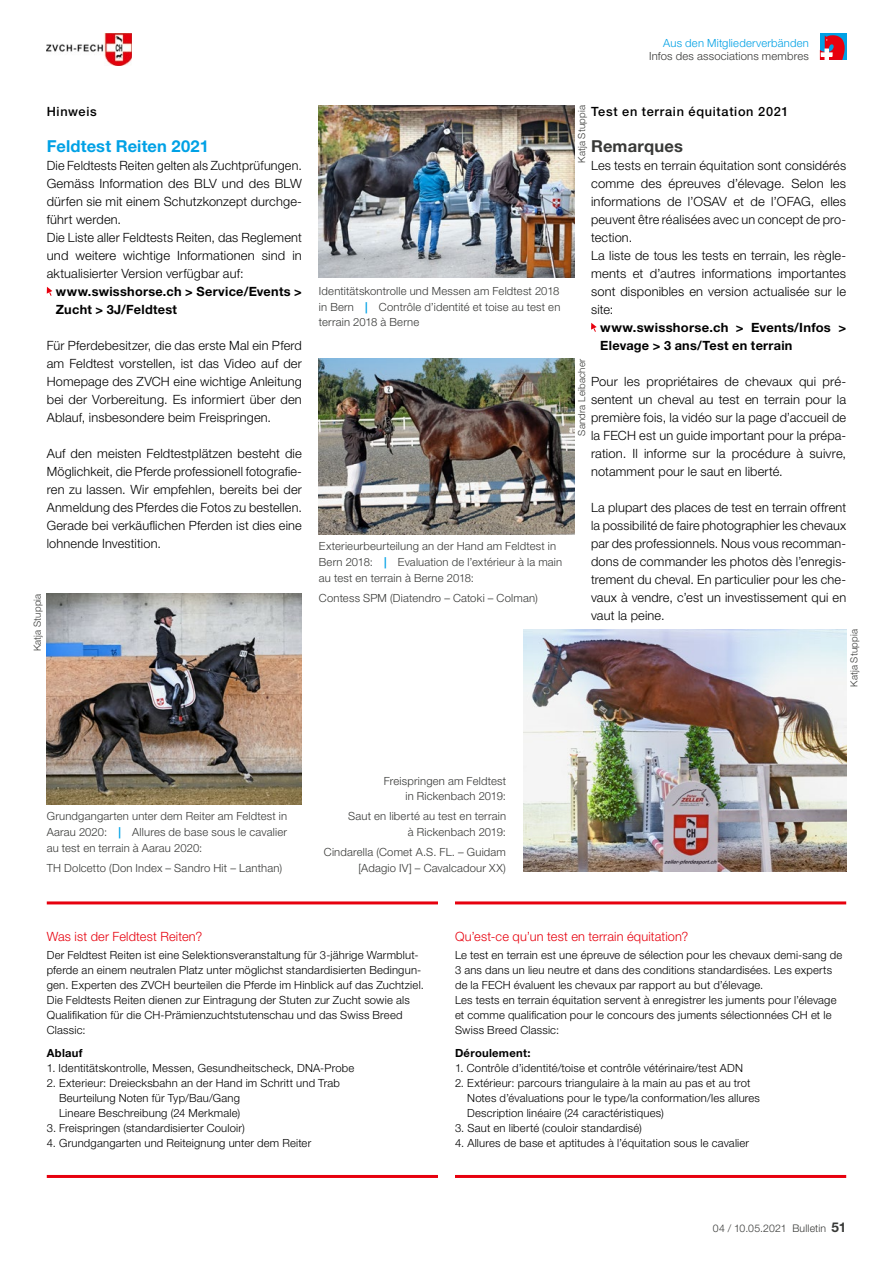
<style>
.page{position:relative;width:893px;height:1263px;background:#fff}
.page>*{position:absolute;margin:0;border:0;box-sizing:border-box;transform-origin:0 0}
.t1{font:700 16.5px "Helvetica Neue LT Std";letter-spacing:.01em;color:#00a1e5}
.t2{font:700 16.5px "Helvetica Neue LT Std";letter-spacing:.01em;color:#383937}
.t3{font:300 12.75px/18px "Helvetica Neue LT Std";letter-spacing:.015em;color:#000;text-align:justify}
.t4{font:700 12.75px/18px "Helvetica Neue LT Std";letter-spacing:.02em;color:#000}
.t5{font:300 12.75px "Helvetica Neue LT Std";letter-spacing:.01em;color:#e7000e}
.t6{font:500 12.75px "Helvetica Neue LT Std";letter-spacing:.055em;color:#000}
.t7{font:300 11.25px/15px "Helvetica Neue LT Std";letter-spacing:.015em;color:#000}
.t8{font:300 11.25px/15.8px "Helvetica Neue LT Std";letter-spacing:.015em;color:#383937;text-align:right}
.t9{font:300 11.25px "Helvetica Neue LT Std";letter-spacing:.02em;color:#00a1e5}
.t10{font:700 11.25px "Helvetica Neue LT Std";letter-spacing:.025em;color:#000}
.t11{font:300 10.5px "Helvetica Neue LT Std";letter-spacing:.015em;color:#383937}
.t12{font:300 9.75px "Helvetica Neue LT Std";letter-spacing:.02em;color:#383937}
.s1{font-weight:700;color:#00a1e5}
.s2{font-weight:700;font-size:13.5px}
</style>
<div class="page">
<div style="left:820px;top:34px;width:26px;height:26px;background:#00a1e5"></div>
<svg style="left:820px;top:35px;width:25px;height:25px"></svg>
<img style="left:47px;top:34px;width:85px;height:31px">
<svg style="left:47px;top:287px;width:5px;height:9px"></svg>
<hr style="left:47px;top:901px;width:391px;height:3px;background:#e7000e">
<hr style="left:47px;top:1175px;width:391px;height:3px;background:#e7000e">
<svg style="left:591px;top:323px;width:6px;height:9px"></svg>
<hr style="left:455px;top:901px;width:391px;height:3px;background:#e7000e">
<hr style="left:455px;top:1175px;width:391px;height:3px;background:#e7000e">
<img style="left:319px;top:359px;width:255px;height:176px">
<img style="left:47px;top:593px;width:255px;height:211px">
<img style="left:319px;top:105px;width:255px;height:173px">
<img style="left:523px;top:629px;width:323px;height:243px">
<p class="t9" style="left:663px;top:36px;width:147px">Aus den Mitgliederverbänden</p>
<p class="t8" style="left:649px;top:48px;width:161px">Infos des associations membres</p>
<p class="t6" style="left:47px;top:104px;width:51px">Hinweis</p>
<p class="t1" style="left:47px;top:136px;width:164px">Feldtest Reiten 2021</p>
<p class="t3" style="left:47px;top:156px;width:257px;text-align:left">Die Feldtests Reiten gelten als Zuchtprüfungen.<br>Gemäss Information des BLV und des BLW dürfen sie mit einem Schutzkonzept durchge&shy;führt werden.<br>Die Liste aller Feldtests Reiten, das Reglement und weitere wichtige Informationen sind in aktualisierter Version verfügbar auf:</p>
<p class="t4" style="left:56px;top:282px;width:248px">www.swisshorse.ch &gt; Service/Events &gt;<br>Zucht &gt; 3J/Feldtest</p>
<p class="t3" style="left:47px;top:336px;width:257px">Für Pferdebesitzer, die das erste Mal ein Pferd am Feldtest vorstellen, ist das Video auf der Homepage des ZVCH eine wichtige Anleitung bei der Vorbereitung. Es informiert über den Ablauf, insbesondere beim Freispringen.</p>
<p class="t3" style="left:47px;top:444px;width:257px">Auf den meisten Feldtestplätzen besteht die Möglichkeit, die Pferde professionell fotografie&shy;ren zu lassen. Wir empfehlen, bereits bei der Anmeldung des Pferdes die Fotos zu bestellen.<br>Gerade bei verkäuflichen Pferden ist dies eine lohnende Investition.</p>
<p class="t12" style="left:32px;top:651px;width:59px;rotate:-90deg">Katja Stuppia</p>
<p class="t8" style="left:319px;top:283px;width:243px;text-align:justify">Identitätskontrolle und Messen am Feldtest 2018 in Bern <span class="s1">|</span> Contrôle d’identité et toise au test en terrain 2018 à Berne</p>
<p class="t8" style="left:319px;top:538px;width:245px;text-align:left">Exterieurbeurteilung an der Hand am Feldtest in<br>Bern 2018: <span class="s1">|</span> Evaluation de l’extérieur à la main au test en terrain à Berne 2018:</p>
<p class="t8" style="left:319px;top:590px;width:220px">Contess SPM (Diatendro – Catoki – Colman)</p>
<p class="t12" style="left:576px;top:163px;width:59px;rotate:-90deg">Katja Stuppia</p>
<p class="t6" style="left:591px;top:104px;width:199px">Test en terrain équitation 2021</p>
<p class="t2" style="left:591px;top:136px;width:93px">Remarques</p>
<p class="t3" style="left:591px;top:156px;width:257px;text-align:left">Les tests en terrain équitation sont considérés comme des épreuves d’élevage. Selon les informations de l’OSAV et de l’OFAG, elles peuvent être réalisées avec un concept de pro&shy;tection.<br>La liste de tous les tests en terrain, les règle&shy;ments et d’autres informations importantes sont disponibles en version actualisée sur le site:</p>
<p class="t4" style="left:600px;top:318px;width:247px">www.swisshorse.ch &gt; Events/Infos &gt;<br>Elevage &gt; 3 ans/Test en terrain</p>
<p class="t3" style="left:591px;top:372px;width:257px">Pour les propriétaires de chevaux qui pré&shy;sentent un cheval au test en terrain pour la première fois, la vidéo sur la page d’accueil de la FECH est un guide important pour la prépa&shy;ration. Il informe sur la procédure à suivre, notamment pour le saut en liberté.</p>
<p class="t3" style="left:591px;top:498px;width:257px">La plupart des places de test en terrain offrent la possibilité de faire photographier les chevaux par des professionnels. Nous vous recomman&shy;dons de commander les photos dès l’enregis&shy;trement du cheval. En particulier pour les che&shy;vaux à vendre, c’est un investissement qui en vaut la peine.</p>
<p class="t12" style="left:576px;top:436px;width:78px;rotate:-90deg">Sandra Leibacher</p>
<p class="t12" style="left:848px;top:687px;width:59px;rotate:-90deg">Katja Stuppia</p>
<p class="t8" style="left:47px;top:808px;width:242px;text-align:justify">Grundgangarten unter dem Reiter am Feldtest in Aarau 2020: <span class="s1">|</span> Allures de base sous le cavalier au test en terrain à Aarau 2020:</p>
<p class="t8" style="left:47px;top:860px;width:237px">TH Dolcetto (Don Index – Sandro Hit – Lanthan)</p>
<p class="t8" style="left:384px;top:772px;width:124px">Freispringen am Feldtest in Rickenbach 2019:</p>
<p class="t8" style="left:348px;top:808px;width:159px">Saut en liberté au test en terrain à Rickenbach 2019:</p>
<p class="t8" style="left:324px;top:844px;width:184px">Cindarella (Comet A.S. FL. – Guidam [Adagio IV] – Cavalcadour XX)</p>
<p class="t5" style="left:47px;top:928px;width:157px">Was ist der Feldtest Reiten?</p>
<p class="t7" style="left:47px;top:947px;width:379px">Der Feldtest Reiten ist eine Selektionsveranstaltung für 3-jährige Warmblut&shy;pferde an einem neutralen Platz unter möglichst standardisierten Bedingun&shy;gen. Experten des ZVCH beurteilen die Pferde im Hinblick auf das Zuchtziel.<br>Die Feldtests Reiten dienen zur Eintragung der Stuten zur Zucht sowie als Qualifikation für die CH-Prämienzuchtstutenschau und das Swiss Breed Classic:</p>
<p class="t10" style="left:47px;top:1046px;width:37px">Ablauf</p>
<p class="t7" style="left:47px;top:1060px;width:309px">1. Identitätskontrolle, Messen, Gesundheitscheck, DNA-Probe</p>
<p class="t7" style="left:59px;top:1075px;width:282px;text-indent:-12px">2. Exterieur: Dreiecksbahn an der Hand im Schritt und Trab<br>Beurteilung Noten für Typ/Bau/Gang<br>Lineare Beschreibung (24 Merkmale)</p>
<p class="t7" style="left:47px;top:1120px;width:200px">3. Freispringen (standardisierter Couloir)</p>
<p class="t7" style="left:47px;top:1135px;width:266px">4. Grundgangarten und Reiteignung unter dem Reiter</p>
<p class="t5" style="left:455px;top:928px;width:235px">Qu’est-ce qu’un test en terrain équitation?</p>
<p class="t7" style="left:455px;top:947px;width:389px">Le test en terrain est une épreuve de sélection pour les chevaux demi-sang de 3 ans dans un lieu neutre et dans des conditions standardisées. Les experts de la FECH évaluent les chevaux par rapport au but d’élevage.<br>Les tests en terrain équitation servent à enregistrer les juments pour l’élevage et comme qualification pour le concours des juments sélectionnées CH et le Swiss Breed Classic:</p>
<p class="t10" style="left:455px;top:1046px;width:77px">Déroulement:</p>
<p class="t7" style="left:455px;top:1060px;width:290px">1. Contrôle d’identité/toise et contrôle vétérinaire/test ADN</p>
<p class="t7" style="left:467px;top:1075px;width:294px;text-indent:-12px">2. Extérieur: parcours triangulaire à la main au pas et au trot<br>Notes d’évaluations pour le type/la conformation/les allures<br>Description linéaire (24 caractéristiques)</p>
<p class="t7" style="left:455px;top:1120px;width:188px">3. Saut en liberté (couloir standardisé)</p>
<p class="t7" style="left:455px;top:1135px;width:296px">4. Allures de base et aptitudes à l’équitation sous le cavalier</p>
<p class="t11" style="left:713px;top:1222px;width:135px">04 / 10.05.2021 Bulletin <span class="s2">51</span></p>
</div>
